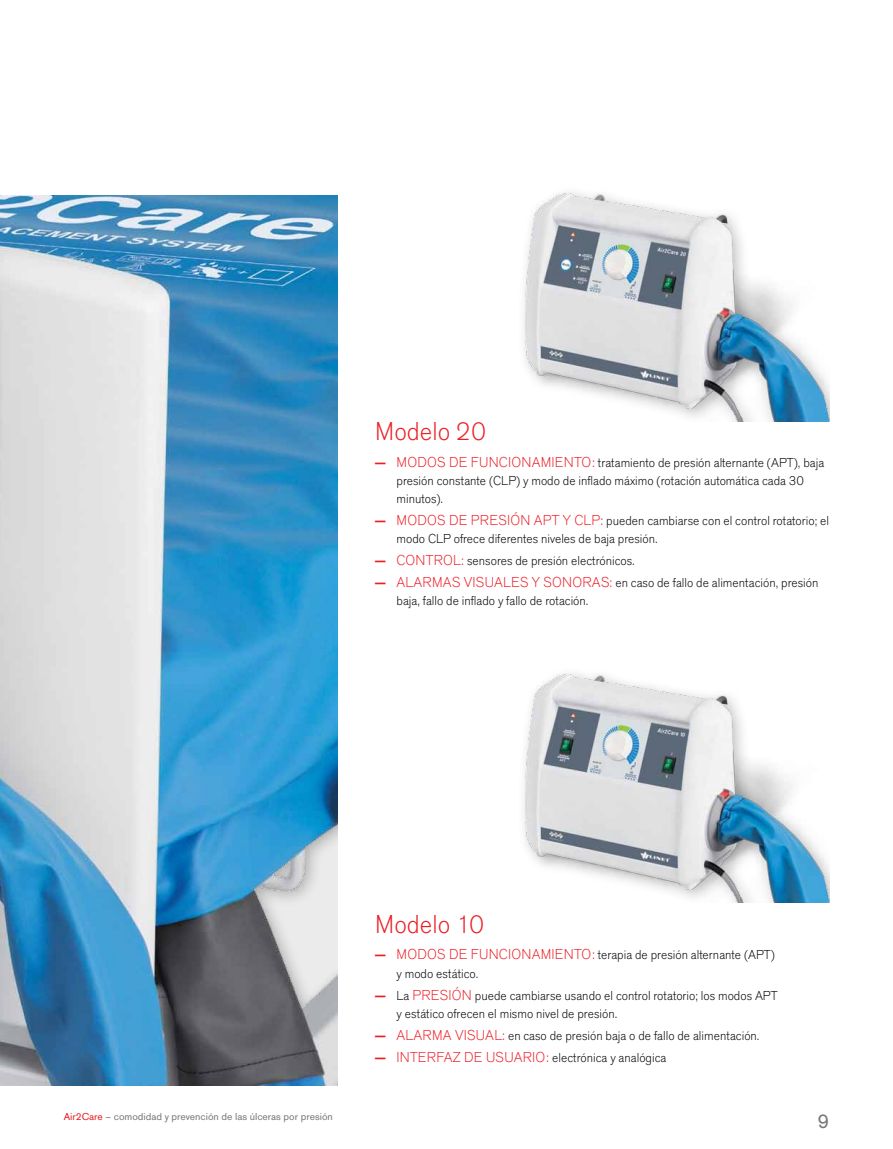
<style>
.page{position:relative;width:893px;height:1149px;background:#fff}
.page>*{position:absolute;margin:0;border:0;box-sizing:border-box;transform-origin:0 0}
.t1{font:300 27px "Accius TOT";color:#ed1d24}
.t2{font:21px "Accius TOT";color:#77787b}
.t3{font:300 13.5px/18px "Accius TOT";color:#000}
.t4{font:10.5px "Accius TOT";color:#77787b}
.s1{font-weight:500;font-size:15px;color:#ed1d24}
.s2{font-size:15px;color:#ed1d24}
.s3{color:#ed1d24}
</style>
<div class="page">
<img style="left:0;top:195px;width:337px;height:889px">
<img style="left:524px;top:192px;width:305px;height:229px">
<img style="left:524px;top:673px;width:305px;height:228px">
<h1 class="t1" style="left:375px;top:416px;width:112px">Modelo 20</h1>
<p class="t3" style="left:396px;top:453px;width:429px;text-indent:-21px"><span class="s1">—</span> <span class="s2">MODOS DE FUNCIONAMIENTO:</span> tratamiento de presión alternante (APT), baja presión constante (CLP) y modo de inflado máximo (rotación automática cada 30 minutos).</p>
<p class="t3" style="left:397px;top:511px;width:434px;text-indent:-21px"><span class="s1">—</span> <span class="s2">MODOS DE PRESIÓN APT Y CLP:</span> pueden cambiarse con el control rotatorio; el modo CLP ofrece diferentes niveles de baja presión.</p>
<p class="t3" style="left:375px;top:551px;width:261px"><span class="s1">—</span> <span class="s2">CONTROL:</span> sensores de presión electrónicos.</p>
<p class="t3" style="left:396px;top:574px;width:423px;text-indent:-21px"><span class="s1">—</span> <span class="s2">ALARMAS VISUALES Y SONORAS:</span> en caso de fallo de alimentación, presión baja, fallo de inflado y fallo de rotación.</p>
<p class="t4" style="left:64px;top:1110px;width:271px"><span class="s3">Air2Care</span> – comodidad y prevención de las úlceras por presión</p>
<h1 class="t1" style="left:375px;top:908px;width:111px">Modelo 10</h1>
<p class="t3" style="left:396px;top:945px;width:380px;text-indent:-21px"><span class="s1">—</span> <span class="s2">MODOS DE FUNCIONAMIENTO:</span> terapia de presión alternante (APT) y modo estático.</p>
<p class="t3" style="left:396px;top:986px;width:383px;text-indent:-21px"><span class="s1">—</span> La <span class="s2">PRESIÓN</span> puede cambiarse usando el control rotatorio; los modos APT y estático ofrecen el mismo nivel de presión.</p>
<p class="t3" style="left:375px;top:1026px;width:386px"><span class="s1">—</span> <span class="s2">ALARMA VISUAL:</span> en caso de presión baja o de fallo de alimentación.</p>
<p class="t3" style="left:375px;top:1048px;width:293px"><span class="s1">—</span> <span class="s2">INTERFAZ DE USUARIO:</span> electrónica y analógica</p>
<h2 class="t2" style="left:817px;top:1108px;width:13px">9</h2>
</div>
